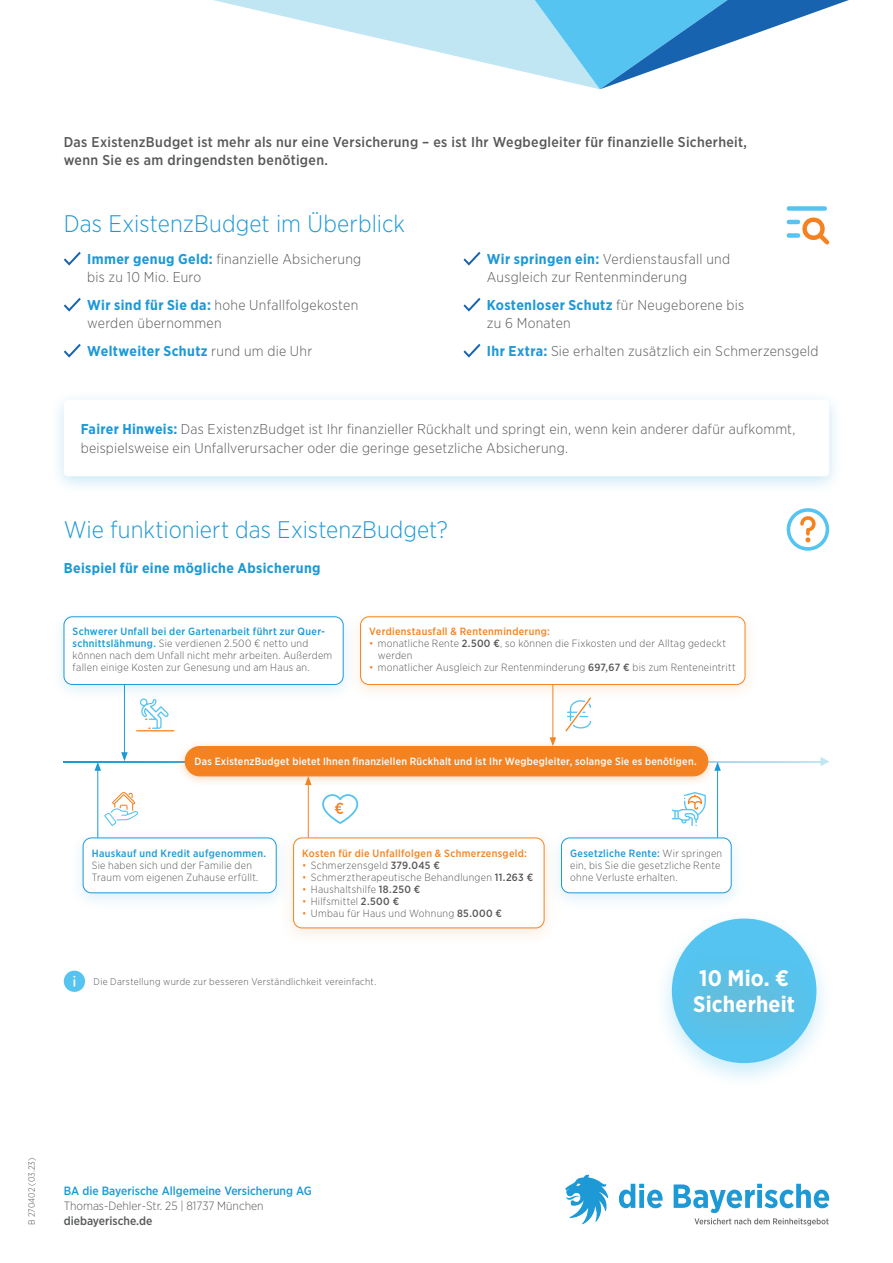
<style>
.page{position:relative;width:893px;height:1263px;background:#fff}
.page>*{position:absolute;margin:0;border:0;box-sizing:border-box;transform-origin:0 0}
.Subline{font:300 24px "Gotham Narrow";color:#1d99d6}
.t1{font:700 22.5px "Gotham Narrow";letter-spacing:.01em;color:#fff}
.t2{font:300 14.25px/18px "Gotham Narrow";letter-spacing:.015em;color:#57585a}
.t3{font:500 14.25px/18px "Gotham Narrow";letter-spacing:.025em;color:#57585a}
.t4{font:700 14.25px "Gotham Narrow";letter-spacing:.025em;color:#1d99d6}
.Einleitungstext{font:500 12px/15px "Gotham Narrow";color:#1d99d6}
.Headline_Titel{font:300 10.5px/12px "Gotham Narrow";letter-spacing:.025em;color:#57585a}
.Headline_Titel-2{font:500 10.5px "Gotham Narrow";letter-spacing:.02em;color:#fff}
.Headline_Titel-3{font:500 10.5px "Gotham Narrow";letter-spacing:.03em;color:#f58220}
.t5{font:300 9.75px "Gotham Narrow";letter-spacing:.03em;color:#57585a}
.Einleitungstext-2{font:300 9px "Gotham Narrow";letter-spacing:-.01em;color:#57585a}
.s1{font-weight:700;color:#1d99d6}
.s2{font-weight:300;color:#57585a}
.s3{font-weight:500;color:#1d99d6}
.s4{color:#f58220}
.s5{font-weight:500}
.s6{color:#57585a}
</style>
<div class="page">
<svg style="left:619px;top:1184px;width:44px;height:24px"></svg>
<svg style="left:674px;top:1184px;width:155px;height:41px"></svg>
<svg style="left:565px;top:1174px;width:44px;height:50px"></svg>
<svg style="left:213px;top:0;width:636px;height:89px"></svg>
<svg style="left:64px;top:252px;width:17px;height:14px"></svg>
<svg style="left:64px;top:298px;width:17px;height:14px"></svg>
<svg style="left:64px;top:344px;width:17px;height:14px"></svg>
<svg style="left:463px;top:252px;width:17px;height:14px"></svg>
<svg style="left:463px;top:298px;width:17px;height:14px"></svg>
<svg style="left:463px;top:344px;width:17px;height:14px"></svg>
<div style="left:64px;top:971px;width:21px;height:21px;background:#55c4f0;border-radius:50%"></div>
<svg style="left:73px;top:976px;width:2px;height:10px"></svg>
<div style="left:653px;top:908px;width:182px;height:182px;background:#55c4f0;opacity:.32"></div>
<div style="left:672px;top:918px;width:144px;height:145px;background:#55c4f0;border-radius:50%"></div>
<div style="left:668px;top:951px;width:153px;height:97px;background:#f58220;opacity:.32"></div>
<div style="left:49px;top:390px;width:794px;height:105px;background:#1d99d6;opacity:.24"></div>
<div style="left:64px;top:400px;width:765px;height:76px;background:#fff;border-radius:4px"></div>
<svg style="left:786px;top:206px;width:43px;height:39px"></svg>
<svg style="left:820px;top:757px;width:9px;height:9px"></svg>
<svg style="left:64px;top:761px;width:757px;height:1px"></svg>
<hr style="left:98px;top:768px;width:1px;height:70px;background:#1d99d6">
<svg style="left:95px;top:762px;width:6px;height:9px"></svg>
<hr style="left:717px;top:768px;width:1px;height:70px;background:#1d99d6">
<svg style="left:717px;top:762px;width:4px;height:9px"></svg>
<hr style="left:308px;top:783px;width:1px;height:55px;background:#f58220">
<hr style="left:124px;top:685px;width:1px;height:70px;background:#1d99d6">
<svg style="left:121px;top:752px;width:7px;height:9px"></svg>
<hr style="left:553px;top:685px;width:1px;height:55px;background:#f58220">
<div style="left:69px;top:828px;width:222px;height:83px;background:#1d99d6;opacity:.16"></div>
<div style="left:83px;top:838px;width:193px;height:55px;background:#fff;border-radius:8px"></div>
<div style="left:83px;top:838px;width:193px;height:55px;border:1px solid #1d99d6;border-radius:8px"></div>
<div style="left:547px;top:828px;width:199px;height:83px;background:#1d99d6;opacity:.16"></div>
<div style="left:561px;top:838px;width:170px;height:55px;background:#fff;border-radius:8px"></div>
<div style="left:561px;top:838px;width:170px;height:55px;border:1px solid #1d99d6;border-radius:8px"></div>
<div style="left:49px;top:606px;width:308px;height:97px;background:#1d99d6;opacity:.16"></div>
<div style="left:64px;top:617px;width:279px;height:67px;background:#fff;border-radius:8px"></div>
<div style="left:64px;top:617px;width:279px;height:68px;border:1px solid #1d99d6;border-radius:8px"></div>
<div style="left:346px;top:606px;width:413px;height:97px;background:#f58220;opacity:.16"></div>
<div style="left:361px;top:617px;width:384px;height:67px;background:#fff;border-radius:8px"></div>
<div style="left:360px;top:617px;width:385px;height:68px;border:1px solid #f58220;border-radius:8px"></div>
<div style="left:279px;top:828px;width:279px;height:118px;background:#f58220;opacity:.16"></div>
<div style="left:294px;top:838px;width:250px;height:90px;background:#fff;border-radius:8px"></div>
<div style="left:293px;top:838px;width:251px;height:90px;border:1px solid #f58220;border-radius:8px"></div>
<div style="left:176px;top:739px;width:541px;height:48px;background:#f58220;opacity:.32"></div>
<div style="left:185px;top:746px;width:523px;height:30px;background:#f58220;border-radius:15px"></div>
<div style="left:185px;top:746px;width:523px;height:30px;border:1px solid #f58220;border-radius:15px"></div>
<svg style="left:104px;top:792px;width:34px;height:34px"></svg>
<svg style="left:672px;top:792px;width:34px;height:34px"></svg>
<svg style="left:136px;top:698px;width:38px;height:33px"></svg>
<svg style="left:565px;top:697px;width:26px;height:34px"></svg>
<svg style="left:322px;top:794px;width:36px;height:30px"></svg>
<svg style="left:786px;top:508px;width:43px;height:43px"></svg>
<p class="t3" style="left:64px;top:133px;width:685px">Das ExistenzBudget ist mehr als nur eine Versicherung – es ist Ihr Wegbegleiter für finanzielle Sicherheit, wenn Sie es am dringendsten benötigen.</p>
<p class="Subline" style="left:64px;top:209px;width:343px">Das ExistenzBudget im Überblick</p>
<p class="t2" style="left:87px;top:250px;width:276px"><span class="s1">Immer genug Geld:</span> finanzielle Absicherung bis zu 10 Mio. Euro</p>
<p class="t2" style="left:87px;top:296px;width:273px"><span class="s1">Wir sind für Sie da:</span> hohe Unfallfolgekosten werden übernommen</p>
<p class="t4" style="left:87px;top:342px;width:227px">Weltweiter Schutz <span class="s2">rund um die Uhr</span></p>
<p class="t2" style="left:487px;top:250px;width:245px"><span class="s1">Wir springen ein:</span> Verdienstausfall und<br>Ausgleich zur Rentenminderung</p>
<p class="t2" style="left:487px;top:296px;width:259px"><span class="s1">Kostenloser Schutz</span> für Neugeborene bis zu 6 Monaten</p>
<p class="t2" style="left:487px;top:342px;width:333px"><span class="s1">Ihr Extra:</span> Sie erhalten zusätzlich ein Schmerzensgeld</p>
<p class="t2" style="left:81px;top:420px;width:716px;line-height:18.8px"><span class="s1">Fairer Hinweis:</span> Das ExistenzBudget ist Ihr finanzieller Rückhalt und springt ein, wenn kein anderer dafür aufkommt, beispielsweise ein Unfallverursacher oder die geringe gesetzliche Absicherung.</p>
<p class="Subline" style="left:64px;top:515px;width:386px">Wie funktioniert das ExistenzBudget?</p>
<p class="t4" style="left:64px;top:559px;width:258px">Beispiel für eine mögliche Absicherung</p>
<p class="Headline_Titel" style="left:73px;top:625px;width:261px"><span class="s3">Schwerer Unfall bei der Gartenarbeit führt zur Quer&shy;schnittslähmung.</span> Sie verdienen 2.500 € netto und können nach dem Unfall nicht mehr arbeiten. Außerdem fallen einige Kosten zur Genesung und am Haus an.</p>
<p class="Headline_Titel-3" style="left:369px;top:625px;width:182px">Verdienstausfall &amp; Rentenminderung:</p>
<p class="Headline_Titel" style="left:378px;top:637px;width:350px;text-indent:-9px"><span class="s4">•</span> monatliche Rente <span class="s5">2.500 €</span>, so können die Fixkosten und der Alltag gedeckt werden</p>
<p class="Headline_Titel" style="left:369px;top:661px;width:368px"><span class="s4">•</span> monatlicher Ausgleich zur Rentenminderung <span class="s5">697,67 €</span> bis zum Renteneintritt</p>
<p class="Headline_Titel-2" style="left:195px;top:754px;width:504px">Das ExistenzBudget bietet Ihnen finanziellen Rückhalt und ist Ihr Wegbegleiter, solange Sie es benötigen.</p>
<p class="Headline_Titel" style="left:92px;top:846px;width:176px"><span class="s3">Hauskauf und Kredit aufgenommen.<br></span>Sie haben sich und der Familie den<br>Traum vom eigenen Zuhause erfüllt.</p>
<p class="Headline_Titel" style="left:570px;top:846px;width:154px"><span class="s3">Gesetzliche Rente:</span> Wir springen ein, bis Sie die gesetzliche Rente ohne Verluste erhalten.</p>
<p class="Headline_Titel-3" style="left:302px;top:846px;width:226px">Kosten für die Unfallfolgen &amp; Schmerzensgeld:</p>
<p class="Headline_Titel" style="left:302px;top:858px;width:139px"><span class="s4">•</span> Schmerzensgeld <span class="s5">379.045 €</span></p>
<p class="Headline_Titel" style="left:302px;top:870px;width:232px"><span class="s4">•</span> Schmerztherapeutische Behandlungen <span class="s5">11.263 €</span></p>
<p class="Headline_Titel" style="left:302px;top:882px;width:120px"><span class="s4">•</span> Haushaltshilfe <span class="s5">18.250 €</span></p>
<p class="Headline_Titel" style="left:302px;top:894px;width:98px"><span class="s4">•</span> Hilfsmittel <span class="s5">2.500 €</span></p>
<p class="Headline_Titel" style="left:302px;top:906px;width:201px"><span class="s4">•</span> Umbau für Haus und Wohnung <span class="s5">85.000 €</span></p>
<p class="t5" style="left:94px;top:976px;width:284px">Die Darstellung wurde zur besseren Verständlichkeit vereinfacht.</p>
<p class="t1" style="left:699px;top:964px;width:92px">10 Mio. €</p>
<p class="t1" style="left:693px;top:989px;width:103px">Sicherheit</p>
<p class="Einleitungstext-2" style="left:26px;top:1225px;width:68px;rotate:-90deg">B 270402 (03.23)</p>
<p class="Einleitungstext" style="left:64px;top:1183px;width:250px">BA die Bayerische Allgemeine Versicherung AG<br><span class="s2">Thomas-Dehler-Str. 25 | 81737 München </span><span class="s6">diebayerische.de</span></p>
</div>
